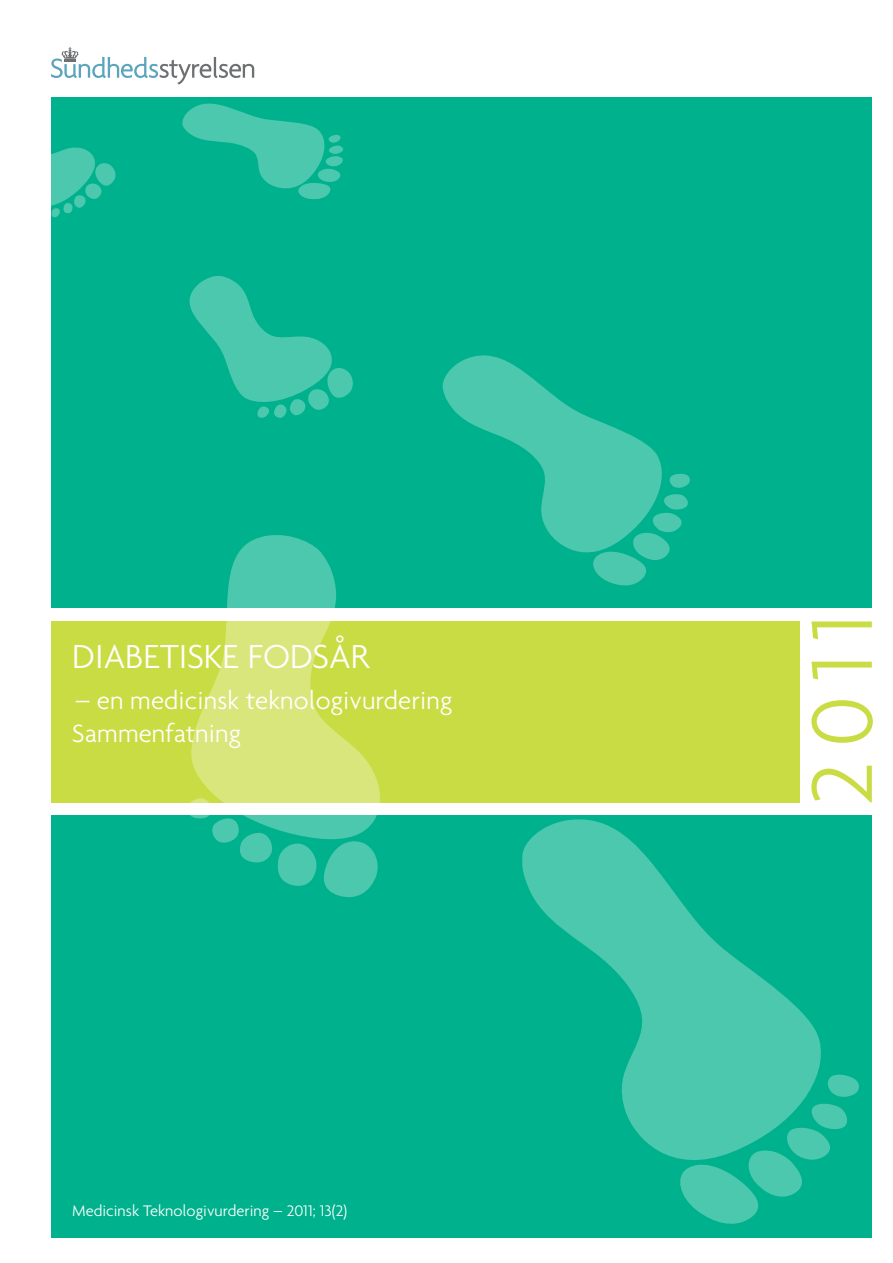
<style>
.page{position:relative;width:893px;height:1263px;background:#fff}
.page>*{position:absolute;margin:0;border:0;box-sizing:border-box;transform-origin:0 0}
.t1{font:300 93px "Agenda";color:#cadc44}
.t2{font:300 36px "Agenda";color:#fff}
.t3{font:300 27px/32.4px "Agenda";letter-spacing:.005em;color:#fff}
.t4{font:300 16.5px "Agenda";color:#fff}
</style>
<div class="page">
<div style="left:51px;top:98px;width:821px;height:510px;background:#00b18d"></div>
<div style="left:51px;top:815px;width:821px;height:422px;background:#00b18d"></div>
<svg style="left:51px;top:47px;width:203px;height:37px"></svg>
<div style="left:51px;top:621px;width:748px;height:181px;background:#cadc44"></div>
<svg style="left:183px;top:535px;width:201px;height:268px"></svg>
<svg style="left:184px;top:797px;width:197px;height:101px"></svg>
<svg style="left:189px;top:276px;width:164px;height:142px"></svg>
<svg style="left:51px;top:147px;width:65px;height:71px"></svg>
<svg style="left:522px;top:819px;width:299px;height:339px"></svg>
<svg style="left:675px;top:1073px;width:184px;height:151px"></svg>
<svg style="left:442px;top:355px;width:220px;height:198px"></svg>
<svg style="left:590px;top:473px;width:100px;height:113px"></svg>
<svg style="left:182px;top:103px;width:162px;height:97px"></svg>
<h2 class="t2" style="left:72px;top:635px;width:299px">Diabetiske fodsår</h2>
<p class="t3" style="left:72px;top:684px;width:382px">– en medicinsk teknologivurdering<br>Sammenfatning</p>
<p class="t4" style="left:72px;top:1201px;width:276px">Medicinsk Teknologivurdering – 2011; 13(2)</p>
<h1 class="t1" style="left:787px;top:805px;width:193px;rotate:-90deg">2011</h1>
</div>
